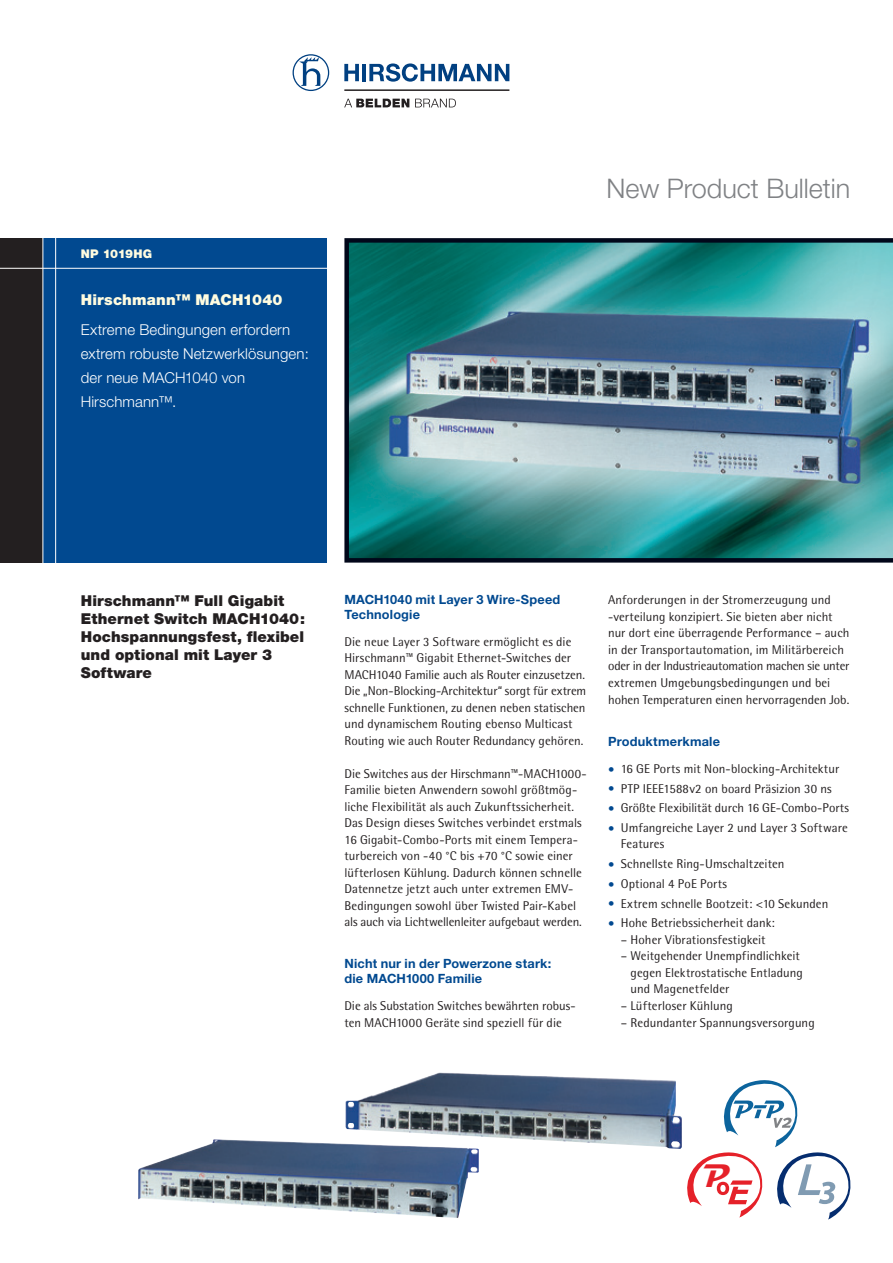
<style>
.page{position:relative;width:893px;height:1263px;background:#fff}
.page>*{position:absolute;margin:0;border:0;box-sizing:border-box;transform-origin:0 0}
.t1{font:700 33px "Magneto";color:#e52129;scale:.95 1}
.t2{font:300 27px "Helvetica Neue";color:#808285}
.t3{font:900 15px/18px "Helvetica Neue";letter-spacing:.005em;color:#231f20}
.t4{font:300 15px/24px "Helvetica Neue";letter-spacing:.005em;color:#fff}
.t5{font:900 15px "Helvetica Neue";letter-spacing:.01em;color:#fffce0}
.t6{font:12.75px/16.5px "Rotis Semi Sans";letter-spacing:.005em;color:#231f20}
.t7{font:700 12.75px/14.2px "Helvetica Neue";letter-spacing:.015em;color:#014990}
.t8{font:900 12px "Helvetica Neue";color:#fffce0}
.s1{color:#014990}
</style>
<div class="page">
<div style="left:43px;top:238px;width:284px;height:325px;background:#014990"></div>
<div style="left:0;top:238px;width:43px;height:325px;background:#231f20"></div>
<hr style="left:43px;top:234px;width:1px;height:340px;background:#fff">
<hr style="left:55px;top:234px;width:1px;height:340px;background:#fff">
<hr style="left:0;top:268px;width:327px;height:1px;background:#fff">
<svg style="left:344px;top:99px;width:65px;height:8px"></svg>
<svg style="left:415px;top:99px;width:41px;height:8px"></svg>
<svg style="left:344px;top:64px;width:15px;height:17px"></svg>
<hr style="left:362px;top:64px;width:4px;height:17px;background:#014081">
<svg style="left:293px;top:54px;width:36px;height:37px"></svg>
<svg style="left:369px;top:63px;width:140px;height:19px"></svg>
<hr style="left:344px;top:89px;width:165px;height:2px;background:#231f20">
<img style="left:138px;top:1139px;width:341px;height:79px">
<img style="left:345px;top:1072px;width:337px;height:77px">
<svg style="left:687px;top:1080px;width:164px;height:139px"></svg>
<img style="left:344px;top:238px;width:549px;height:325px">
<p class="t8" style="left:81px;top:246px;width:73px">NP 1019HG</p>
<p class="t5" style="left:81px;top:291px;width:203px">Hirschmann™ MACH1040</p>
<p class="t4" style="left:81px;top:318px;width:230px">Extreme Bedingungen erfordern extrem robuste Netzwerklösungen: der neue MACH1040 von<br>Hirschmann™.</p>
<h2 class="t2" style="left:606px;top:172px;width:246px">New Product Bulletin</h2>
<p class="t3" style="left:81px;top:592px;width:226px">Hirschmann™ Full Gigabit<br>Ethernet Switch MACH1040:<br>Hochspannungsfest, flexibel und optional mit Layer 3<br>Software</p>
<p class="t7" style="left:344px;top:592px;width:217px">MACH1040 mit Layer 3 Wire-Speed<br>Technologie</p>
<p class="t6" style="left:344px;top:633px;width:243px">Die neue Layer 3 Software ermöglicht es die Hirschmann™ Gigabit Ethernet-Switches der MACH1040 Familie auch als Router einzusetzen.<br>Die „Non-Blocking-Architektur“ sorgt für extrem schnelle Funktionen, zu denen neben statischen und dynamischem Routing ebenso Multicast Routing wie auch Router Redundancy gehören.</p>
<p class="t6" style="left:344px;top:765px;width:244px">Die Switches aus der Hirschmann™-MACH1000- Familie bieten Anwendern sowohl größtmög&shy;liche Flexibilität als auch Zukunftssicherheit.<br>Das Design dieses Switches verbindet erstmals 16 Gigabit-Combo-Ports mit einem Tempera&shy;turbereich von -40 °C bis +70 °C sowie einer lüfterlosen Kühlung. Dadurch können schnelle Datennetze jetzt auch unter extremen EMV-Bedingungen sowohl über Twisted Pair-Kabel als auch via Lichtwellenleiter aufgebaut werden.</p>
<p class="t7" style="left:344px;top:956px;width:209px">Nicht nur in der Powerzone stark: die MACH1000 Familie</p>
<p class="t6" style="left:344px;top:998px;width:233px">Die als Substation Switches bewährten robus&shy;ten MACH1000 Geräte sind speziell für die</p>
<p class="t6" style="left:608px;top:591px;width:243px">Anforderungen in der Stromerzeugung und -verteilung konzipiert. Sie bieten aber nicht nur dort eine überragende Performance – auch in der Transportautomation, im Militärbereich oder in der Industrieautomation machen sie unter extremen Umgebungsbedingungen und bei hohen Temperaturen einen hervorragenden Job.</p>
<p class="t7" style="left:608px;top:734px;width:114px">Produktmerkmale</p>
<p class="t6" style="left:608px;top:760px;width:233px"><span class="s1">•</span> 16 GE Ports mit Non-blocking-Architektur</p>
<p class="t6" style="left:608px;top:780px;width:225px"><span class="s1">•</span> PTP IEEE1588v2 on board Präsizion 30 ns</p>
<p class="t6" style="left:608px;top:800px;width:242px"><span class="s1">•</span> Größte Flexibilität durch 16 GE-Combo-Ports</p>
<p class="t6" style="left:621px;top:819px;width:229px;text-indent:-13px"><span class="s1">•</span> Umfangreiche Layer 2 und Layer 3 Software<br>Features</p>
<p class="t6" style="left:608px;top:855px;width:178px"><span class="s1">•</span> Schnellste Ring-Umschaltzeiten</p>
<p class="t6" style="left:608px;top:875px;width:121px"><span class="s1">•</span> Optional 4 PoE Ports</p>
<p class="t6" style="left:608px;top:895px;width:222px"><span class="s1">•</span> Extrem schnelle Bootzeit: &lt;10 Sekunden</p>
<p class="t6" style="left:608px;top:914px;width:168px"><span class="s1">•</span> Hohe Betriebssicherheit dank:</p>
<p class="t6" style="left:621px;top:931px;width:146px">– Hoher Vibrationsfestigkeit</p>
<p class="t6" style="left:630px;top:947px;width:174px;text-indent:-10px">– Weitgehender Unempfindlichkeit gegen Elektrostatische Entladung und Magenetfelder</p>
<p class="t6" style="left:621px;top:997px;width:114px">– Lüfterloser Kühlung</p>
<p class="t6" style="left:621px;top:1014px;width:195px">– Redundanter Spannungsversorgung</p>
<h1 class="t1" style="left:702px;top:1157px;width:28px">P</h1>
</div>
